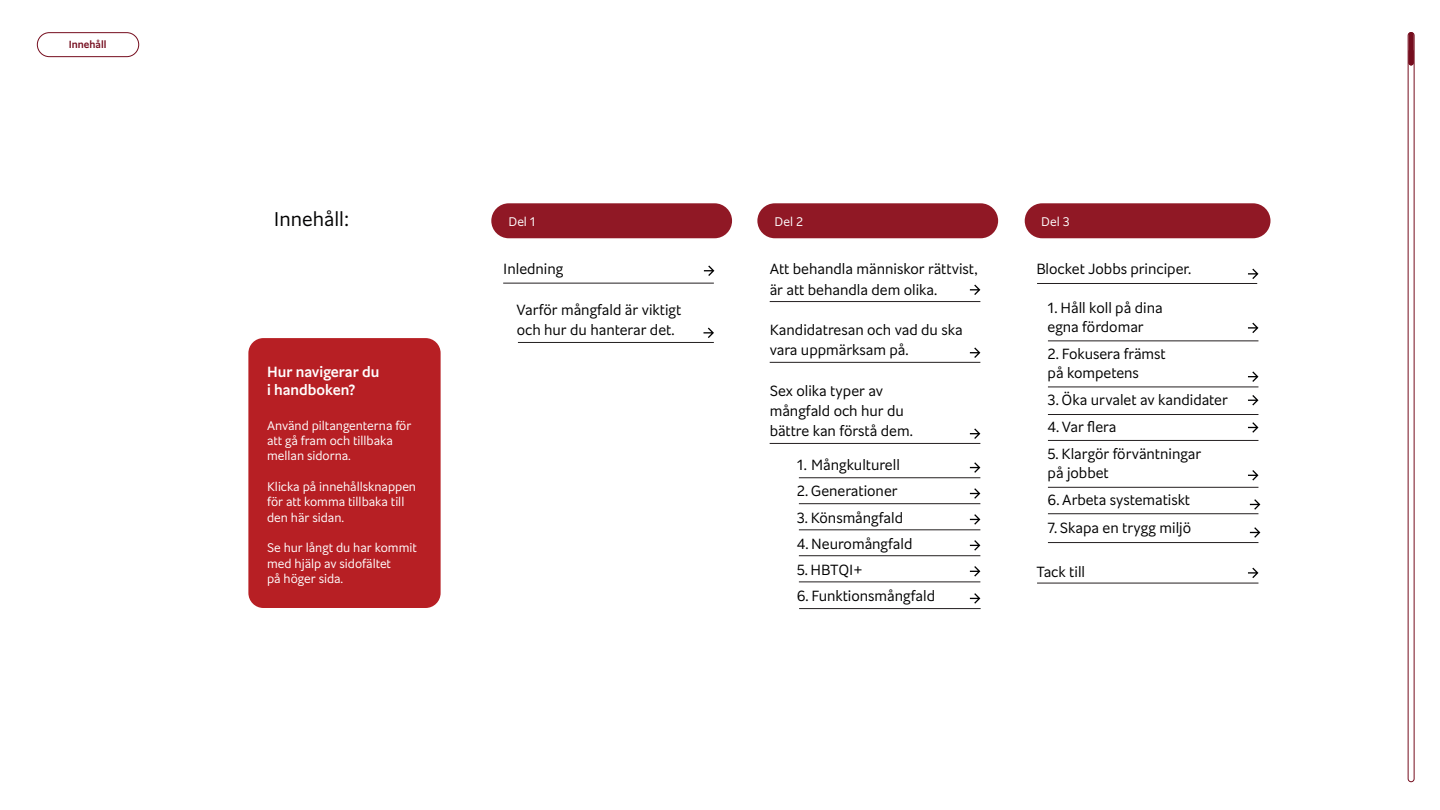
<style>
.page{position:relative;width:1440px;height:810px;background:#fff}
.page>*{position:absolute;margin:0;border:0;box-sizing:border-box;transform-origin:0 0}
.t1{font:20.25px "Blocket Sans";color:#000001}
.t2{font:15px/20.2px "Blocket Sans";color:#000001}
.t3{font:500 15px/18px "Blocket Sans";color:#fff}
.t4{font:12.75px/15.3px "Blocket Sans";color:#fff}
.t5{font:500 10.5px "Blocket Sans";color:#750d1e}
</style>
<div class="page">
<div style="left:248px;top:338px;width:193px;height:270px;background:#b71f24;border-radius:15px"></div>
<div style="left:491px;top:203px;width:241px;height:35px;background:#901825;border-radius:17px"></div>
<div style="left:757px;top:203px;width:241px;height:35px;background:#901825;border-radius:17px"></div>
<div style="left:1025px;top:203px;width:245px;height:35px;background:#901825;border-radius:17px"></div>
<hr style="left:518px;top:342px;width:196px;height:1px;background:#231f20">
<hr style="left:770px;top:362px;width:210px;height:1px;background:#231f20">
<hr style="left:770px;top:301px;width:210px;height:1px;background:#231f20">
<hr style="left:1037px;top:283px;width:220px;height:1px;background:#231f20">
<hr style="left:503px;top:283px;width:211px;height:1px;background:#231f20">
<hr style="left:770px;top:443px;width:210px;height:1px;background:#231f20">
<hr style="left:799px;top:477px;width:181px;height:1px;background:#231f20">
<hr style="left:1048px;top:414px;width:210px;height:1px;background:#231f20">
<hr style="left:1048px;top:387px;width:210px;height:1px;background:#231f20">
<hr style="left:1048px;top:340px;width:210px;height:1px;background:#231f20">
<hr style="left:799px;top:503px;width:181px;height:1px;background:#231f20">
<hr style="left:1048px;top:440px;width:210px;height:1px;background:#231f20">
<hr style="left:799px;top:529px;width:181px;height:1px;background:#231f20">
<hr style="left:1048px;top:487px;width:210px;height:1px;background:#231f20">
<hr style="left:799px;top:555px;width:181px;height:1px;background:#231f20">
<hr style="left:1048px;top:513px;width:210px;height:1px;background:#231f20">
<hr style="left:799px;top:582px;width:181px;height:1px;background:#231f20">
<hr style="left:1048px;top:542px;width:210px;height:1px;background:#231f20">
<hr style="left:799px;top:608px;width:182px;height:1px;background:#231f20">
<hr style="left:1037px;top:583px;width:221px;height:1px;background:#231f20">
<svg style="left:970px;top:347px;width:10px;height:11px"></svg>
<svg style="left:970px;top:285px;width:10px;height:10px"></svg>
<svg style="left:704px;top:266px;width:10px;height:10px"></svg>
<svg style="left:1248px;top:269px;width:10px;height:10px"></svg>
<svg style="left:704px;top:328px;width:10px;height:10px"></svg>
<svg style="left:970px;top:428px;width:10px;height:11px"></svg>
<svg style="left:970px;top:462px;width:10px;height:11px"></svg>
<svg style="left:970px;top:488px;width:10px;height:11px"></svg>
<svg style="left:970px;top:514px;width:10px;height:11px"></svg>
<svg style="left:970px;top:540px;width:10px;height:11px"></svg>
<svg style="left:970px;top:566px;width:10px;height:11px"></svg>
<svg style="left:970px;top:593px;width:10px;height:11px"></svg>
<svg style="left:1248px;top:568px;width:10px;height:10px"></svg>
<svg style="left:1248px;top:470px;width:10px;height:11px"></svg>
<svg style="left:1250px;top:499px;width:10px;height:11px"></svg>
<svg style="left:1250px;top:527px;width:10px;height:11px"></svg>
<svg style="left:1248px;top:422px;width:10px;height:11px"></svg>
<svg style="left:1248px;top:395px;width:10px;height:10px"></svg>
<svg style="left:1248px;top:371px;width:10px;height:11px"></svg>
<svg style="left:1248px;top:323px;width:10px;height:10px"></svg>
<div style="left:37px;top:32px;width:102px;height:25px;border:1px solid #750d1e;border-radius:12px"></div>
<div style="left:1408px;top:32px;width:6px;height:750px;border:1px solid #750d1e;border-radius:3px"></div>
<div style="left:1408px;top:32px;width:6px;height:33px;background:#750d1e;border-radius:3px"></div>
<p class="t5" style="left:69px;top:38px;width:39px">Innehåll</p>
<h1 class="t1" style="left:274px;top:207px;width:77px">Innehåll:</h1>
<p class="t3" style="left:267px;top:363px;width:114px">Hur navigerar du i handboken?</p>
<p class="t4" style="left:267px;top:418px;width:146px">Använd piltangenterna för att gå fram och tillbaka mellan sidorna.</p>
<p class="t4" style="left:267px;top:479px;width:151px">Klicka på innehållsknappen för att komma tillbaka till den här sidan.</p>
<p class="t4" style="left:267px;top:540px;width:151px">Se hur långt du har kommit med hjälp av sidofältet<br>på höger sida.</p>
<p class="t4" style="left:509px;top:214px;width:29px">Del 1</p>
<p class="t4" style="left:775px;top:214px;width:30px">Del 2</p>
<p class="t4" style="left:1041px;top:214px;width:30px">Del 3</p>
<p class="t2" style="left:503px;top:259px;width:62px">Inledning</p>
<p class="t2" style="left:517px;top:300px;width:166px">Varför mångfald är viktigt och hur du hanterar det.</p>
<p class="t2" style="left:770px;top:259px;width:209px">Att behandla människor rättvist, är att behandla dem olika.</p>
<p class="t2" style="left:770px;top:320px;width:194px">Kandidatresan och vad du ska vara uppmärksam på.</p>
<p class="t2" style="left:770px;top:381px;width:145px">Sex olika typer av mångfald och hur du bättre kan förstå dem.</p>
<p class="t2" style="left:797px;top:455px;width:105px">1. Mångkulturell</p>
<p class="t2" style="left:797px;top:481px;width:102px">2. Generationer</p>
<p class="t2" style="left:797px;top:507px;width:108px">3. Könsmångfald</p>
<p class="t2" style="left:797px;top:534px;width:117px">4. Neuromångfald</p>
<p class="t2" style="left:797px;top:560px;width:67px">5. HBTQI+</p>
<p class="t2" style="left:797px;top:586px;width:140px">6. Funktionsmångfald</p>
<p class="t2" style="left:1036px;top:259px;width:156px">Blocket Jobbs principer.</p>
<p class="t2" style="left:1048px;top:299px;width:117px;line-height:18.8px">1. Håll koll på dina egna fördomar</p>
<p class="t2" style="left:1048px;top:345px;width:120px;line-height:18.8px">2. Fokusera främst på kompetens</p>
<p class="t2" style="left:1048px;top:390px;width:182px">3. Öka urvalet av kandidater</p>
<p class="t2" style="left:1048px;top:417px;width:70px">4. Var flera</p>
<p class="t2" style="left:1048px;top:444px;width:155px;line-height:18.8px">5. Klargör förväntningar på jobbet</p>
<p class="t2" style="left:1048px;top:489px;width:144px">6. Arbeta systematiskt</p>
<p class="t2" style="left:1048px;top:518px;width:145px">7. Skapa en trygg miljö</p>
<p class="t2" style="left:1036px;top:561px;width:50px">Tack till</p>
</div>
